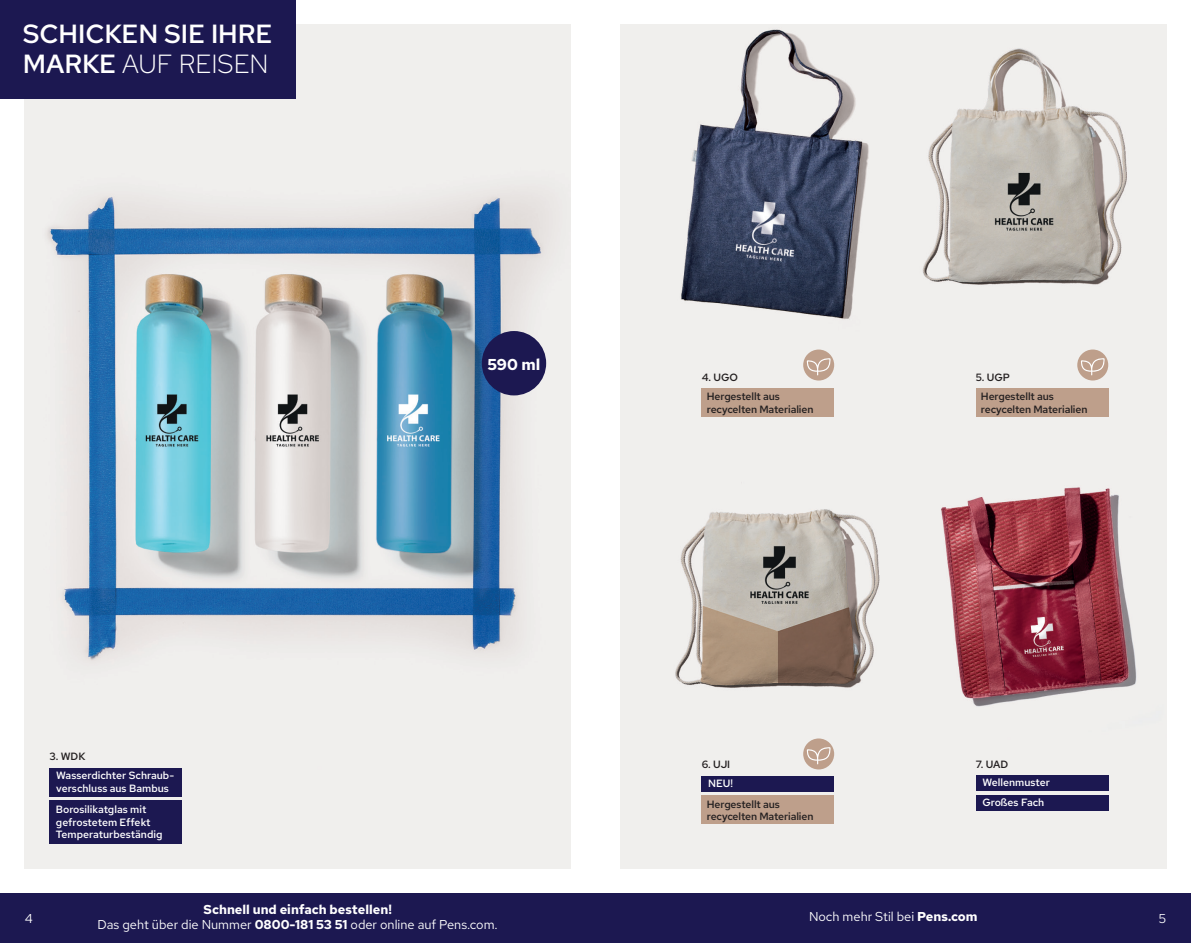
<style>
.page{position:relative;width:1191px;height:943px;background:#fff}
.page>*{position:absolute;margin:0;border:0;box-sizing:border-box;transform-origin:0 0}
.t1{font:500 26.25px/29.8px "Red Hat Text";color:#fff}
.t2{font:700 15.75px "Red Hat Text";color:#fff}
.t3{font:12.78px "Red Hat Text";color:#fff}
.t4{font:700 12.78px "Red Hat Text";color:#fff}
.t5{font:500 10.5px/12.6px "Red Hat Text";letter-spacing:-.01em;color:#231f20}
.t6{font:500 10.5px/12.6px "Red Hat Text";color:#fff}
.s1{font-weight:300}
.s2{font-weight:700}
</style>
<div class="page">
<img style="left:620px;top:25px;width:546px;height:843px">
<img style="left:25px;top:25px;width:545px;height:843px">
<div style="left:0;top:0;width:296px;height:98px;background:#1c1851"></div>
<div style="left:482px;top:331px;width:64px;height:64px;background:#1c1851;border-radius:50%"></div>
<svg style="left:1077px;top:349px;width:31px;height:31px"></svg>
<svg style="left:803px;top:349px;width:31px;height:31px"></svg>
<svg style="left:803px;top:738px;width:31px;height:31px"></svg>
<div style="left:50px;top:767px;width:132px;height:29px;background:#1c1851"></div>
<div style="left:975px;top:794px;width:133px;height:16px;background:#1c1851"></div>
<div style="left:975px;top:775px;width:133px;height:16px;background:#1c1851"></div>
<div style="left:975px;top:388px;width:133px;height:28px;background:#be9f8b"></div>
<div style="left:701px;top:388px;width:133px;height:28px;background:#be9f8b"></div>
<div style="left:701px;top:795px;width:133px;height:29px;background:#be9f8b"></div>
<div style="left:701px;top:775px;width:133px;height:16px;background:#1c1851"></div>
<div style="left:50px;top:800px;width:132px;height:43px;background:#1c1851"></div>
<div style="left:0;top:893px;width:1191px;height:50px;background:#1c1851"></div>
<p class="t1" style="left:23px;top:18px;width:251px">SCHICKEN SIE IHRE<br>MARKE <span class="s1">AUF REISEN</span></p>
<p class="t5" style="left:50px;top:750px;width:37px">3. WDK</p>
<p class="t6" style="left:56px;top:769px;width:120px">Wasserdichter Schraub&shy;verschluss aus Bambus</p>
<p class="t6" style="left:56px;top:802px;width:96px">Borosilikatglas mit gefrostetem Effekt</p>
<p class="t6" style="left:56px;top:828px;width:108px">Temperaturbeständig</p>
<p class="t2" style="left:487px;top:355px;width:54px">590 ml</p>
<p class="t5" style="left:702px;top:370px;width:38px">4. UGO</p>
<p class="t5" style="left:975px;top:370px;width:36px">5. UGP</p>
<p class="t5" style="left:707px;top:390px;width:108px">Hergestellt aus recycelten Materialien</p>
<p class="t5" style="left:981px;top:390px;width:108px">Hergestellt aus recycelten Materialien</p>
<p class="t5" style="left:701px;top:758px;width:30px">6. UJI</p>
<p class="t5" style="left:975px;top:757px;width:34px">7. UAD</p>
<p class="t6" style="left:708px;top:777px;width:26px">NEU!</p>
<p class="t5" style="left:707px;top:797px;width:108px">Hergestellt aus recycelten Materialien</p>
<p class="t6" style="left:982px;top:776px;width:69px">Wellenmuster</p>
<p class="t6" style="left:982px;top:796px;width:64px">Großes Fach</p>
<p class="t4" style="left:203px;top:901px;width:190px">Schnell und einfach bestellen!</p>
<p class="t3" style="left:98px;top:916px;width:402px">Das geht über die Nummer <span class="s2">0800-181 53 51</span> oder online auf Pens.com.</p>
<p class="t3" style="left:25px;top:910px;width:9px">4</p>
<p class="t3" style="left:809px;top:908px;width:170px">Noch mehr Stil bei <span class="s2">Pens.com</span></p>
<p class="t3" style="left:1158px;top:910px;width:9px">5</p>
</div>
